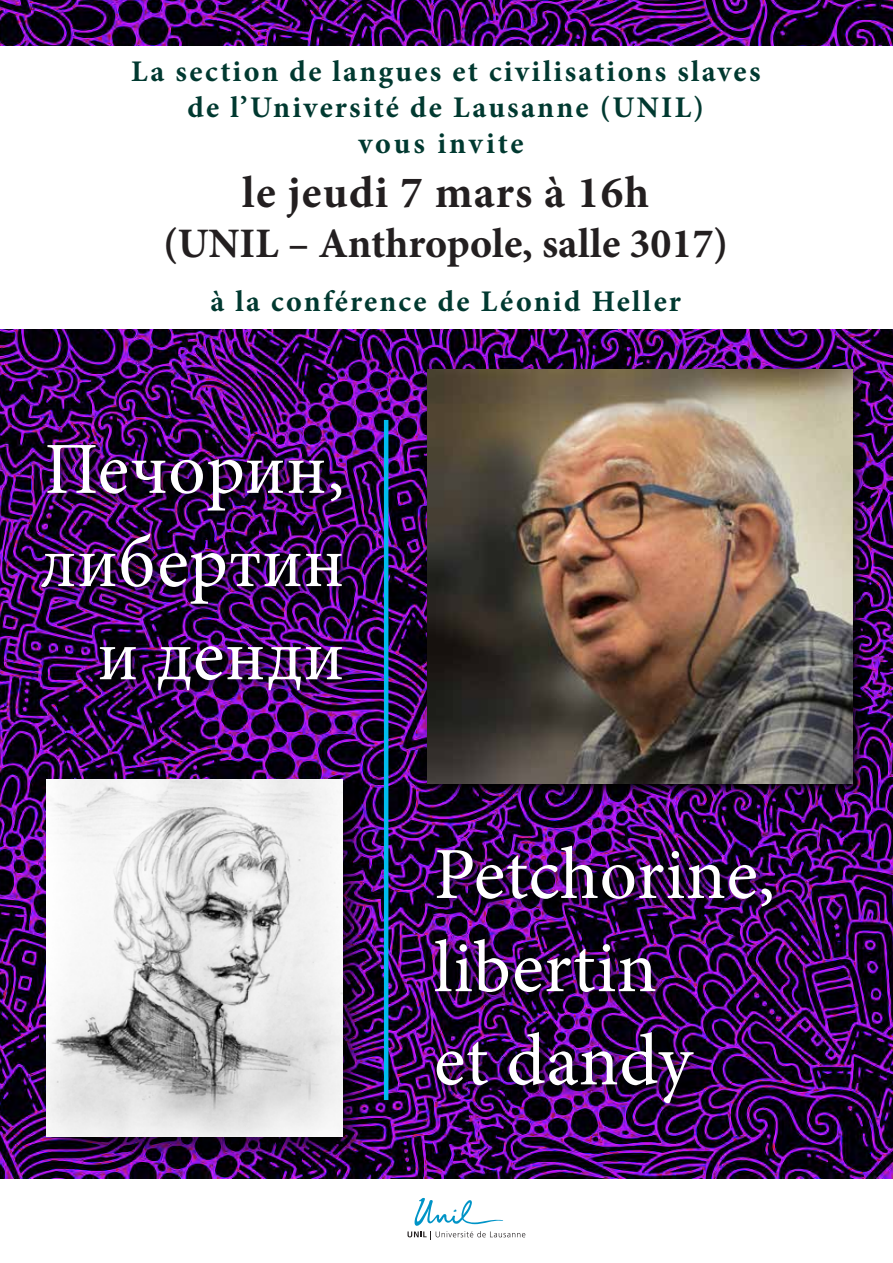
<style>
.page{position:relative;width:893px;height:1263px;background:#fff}
.page>*{position:absolute;margin:0;border:0;box-sizing:border-box;transform-origin:0 0}
.t1{font:73.5px/93.2px "Minion Pro";letter-spacing:.01em;color:#fff;text-align:right}
.t2{font:700 45px "Minion Pro";letter-spacing:.025em;color:#231f20}
.t3{font:700 42px "Minion Pro";color:#231f20}
.t4{font:700 30px/36px "Minion Pro";letter-spacing:.075em;color:#003930;text-align:center}
</style>
<div class="page">
<img style="left:0;top:0;width:893px;height:46px">
<img style="left:0;top:329px;width:893px;height:850px">
<svg style="left:407px;top:1198px;width:118px;height:41px"></svg>
<img style="left:419px;top:361px;width:451px;height:440px">
<img style="left:428px;top:370px;width:425px;height:413px">
<img style="left:34px;top:767px;width:342px;height:404px">
<img style="left:46px;top:779px;width:297px;height:357px">
<img style="left:1px;top:424px;width:362px;height:299px">
<hr style="left:384px;top:420px;width:4px;height:680px;background:#00bcee">
<img style="left:425px;top:828px;width:368px;height:300px">
<p class="t4" style="left:131px;top:53px;width:631px">La section de langues et civilisations slaves de l’Université de Lausanne (UNIL)<br>vous invite</p>
<h2 class="t2" style="left:242px;top:161px;width:408px">le jeudi 7 mars à 16h</h2>
<h3 class="t3" style="left:163px;top:214px;width:567px">(UNIL – Anthropole, salle 3017)</h3>
<p class="t4" style="left:210px;top:283px;width:472px">à la conférence de Léonid Heller</p>
<h1 class="t1" style="left:40px;top:423px;width:306px">Печорин, либертин и денди</h1>
<h1 class="t1" style="left:434px;top:828px;width:342px;text-align:left">Petchorine, libertin<br>et dandy</h1>
</div>
